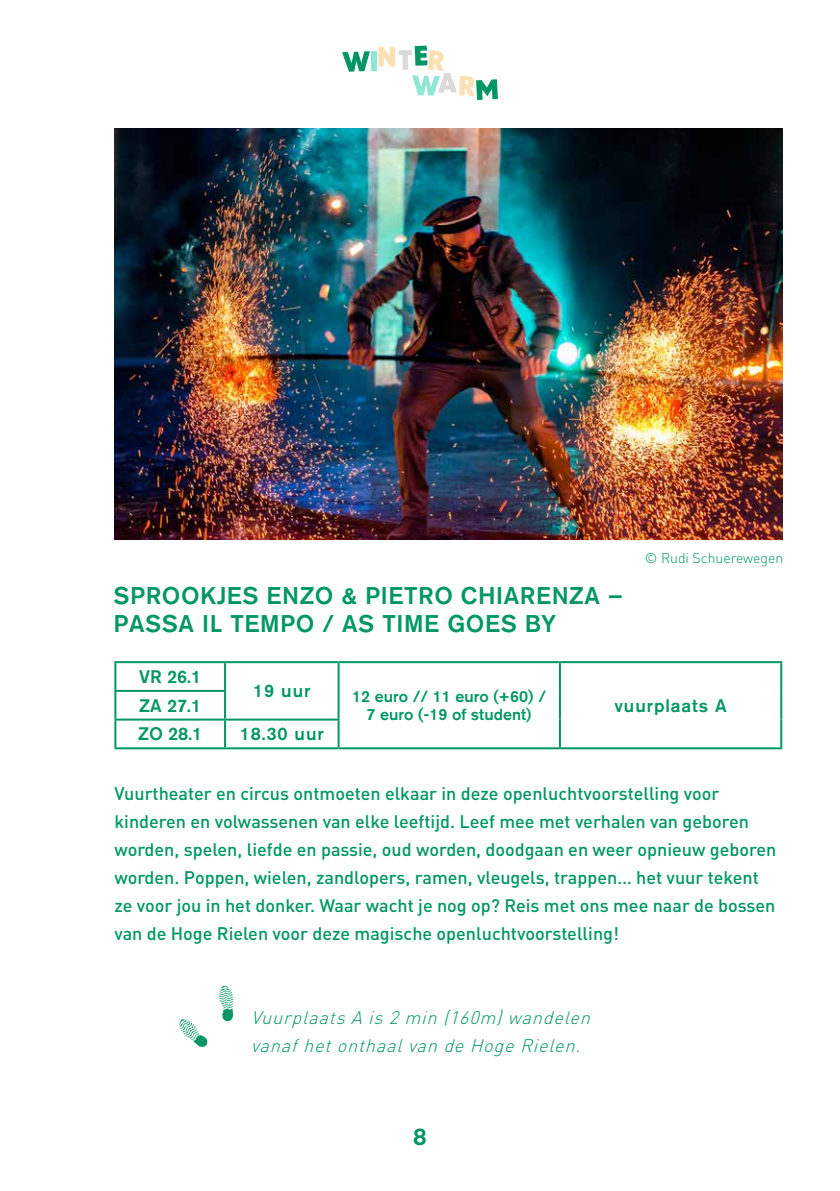
<style>
.page{position:relative;width:840px;height:1191px;background:#fff}
.page>*{position:absolute;margin:0;border:0;box-sizing:border-box;transform-origin:0 0}
.t1{font:500 24px/28px "Akzidenz Grotesk BQ";letter-spacing:.025em;color:#009764}
.t2{font:500 18px/28px "DIN";color:#009764}
.t3{font:italic 300 18px/28px "DIN";color:#009764}
.t4{font:500 18px "Akzidenz Grotesk BQ";letter-spacing:.05em;color:#009764}
.t5{font:500 16px/18px "Akzidenz Grotesk BQ";color:#009764;text-align:center}
.t6{font:300 14px "DIN";color:#009764}
</style>
<div class="page">
<svg style="left:342px;top:51px;width:28px;height:21px"></svg>
<div style="left:371px;top:51px;width:5px;height:20px;background:#8ee7d4"></div>
<svg style="left:378px;top:46px;width:119px;height:54px"></svg>
<img style="left:114px;top:128px;width:667px;height:412px">
<hr style="left:114px;top:661px;width:111px;height:2px;background:#009764">
<hr style="left:114px;top:663px;width:2px;height:27px;background:#009764">
<hr style="left:225px;top:661px;width:113px;height:2px;background:#009764">
<hr style="left:224px;top:663px;width:2px;height:27px;background:#009764">
<hr style="left:338px;top:661px;width:221px;height:2px;background:#009764">
<hr style="left:337px;top:663px;width:2px;height:28px;background:#009764">
<hr style="left:559px;top:661px;width:222px;height:2px;background:#009764">
<hr style="left:558px;top:663px;width:2px;height:28px;background:#009764">
<hr style="left:779px;top:663px;width:2px;height:28px;background:#009764">
<hr style="left:114px;top:690px;width:112px;height:2px;background:#009764">
<hr style="left:114px;top:692px;width:2px;height:26px;background:#009764">
<hr style="left:224px;top:692px;width:2px;height:26px;background:#009764">
<hr style="left:337px;top:691px;width:2px;height:27px;background:#009764">
<hr style="left:558px;top:691px;width:2px;height:28px;background:#009764">
<hr style="left:779px;top:691px;width:2px;height:28px;background:#009764">
<hr style="left:114px;top:718px;width:111px;height:2px;background:#009764">
<hr style="left:114px;top:720px;width:2px;height:27px;background:#009764">
<hr style="left:225px;top:718px;width:114px;height:2px;background:#009764">
<hr style="left:224px;top:720px;width:2px;height:27px;background:#009764">
<hr style="left:337px;top:720px;width:2px;height:27px;background:#009764">
<hr style="left:558px;top:719px;width:2px;height:28px;background:#009764">
<hr style="left:779px;top:719px;width:2px;height:28px;background:#009764">
<hr style="left:114px;top:747px;width:111px;height:2px;background:#009764">
<hr style="left:225px;top:747px;width:113px;height:2px;background:#009764">
<hr style="left:338px;top:747px;width:221px;height:2px;background:#009764">
<hr style="left:559px;top:747px;width:222px;height:2px;background:#009764">
<svg style="left:216px;top:986px;width:17px;height:37px"></svg>
<svg style="left:179px;top:1019px;width:29px;height:28px"></svg>
<h1 class="t1" style="left:113px;top:581px;width:510px">SPROOKJES ENZO &amp; PIETRO CHIARENZA –<br>PASSA IL TEMPO / AS TIME GOES BY</h1>
<p class="t6" style="left:644px;top:549px;width:140px">© Rudi Schuerewegen</p>
<p class="t4" style="left:139px;top:665px;width:63px">VR 26.1</p>
<p class="t4" style="left:253px;top:680px;width:59px">19 uur</p>
<p class="t5" style="left:352px;top:687px;width:195px">12 euro // 11 euro (+60) /<br>7 euro (-19 of student)</p>
<p class="t4" style="left:139px;top:694px;width:63px">ZA 27.1</p>
<p class="t4" style="left:614px;top:694px;width:114px">vuurplaats A</p>
<p class="t4" style="left:138px;top:723px;width:66px">ZO 28.1</p>
<p class="t4" style="left:240px;top:723px;width:85px">18.30 uur</p>
<p class="t2" style="left:114px;top:779px;width:663px">Vuurtheater en circus ontmoeten elkaar in deze openluchtvoorstelling voor kinderen en volwassenen van elke leeftijd. Leef mee met verhalen van geboren worden, spelen, liefde en passie, oud worden, doodgaan en weer opnieuw geboren worden. Poppen, wielen, zandlopers, ramen, vleugels, trappen… het vuur tekent ze voor jou in het donker. Waar wacht je nog op? Reis met ons mee naar de bossen van de Hoge Rielen voor deze magische openluchtvoorstelling!</p>
<p class="t3" style="left:251px;top:1003px;width:346px">Vuurplaats A is 2 min (160m)wandelen vanafhetonthaalvan de Hoge Rielen.</p>
<h1 class="t1" style="left:413px;top:1122px;width:15px">8</h1>
</div>
